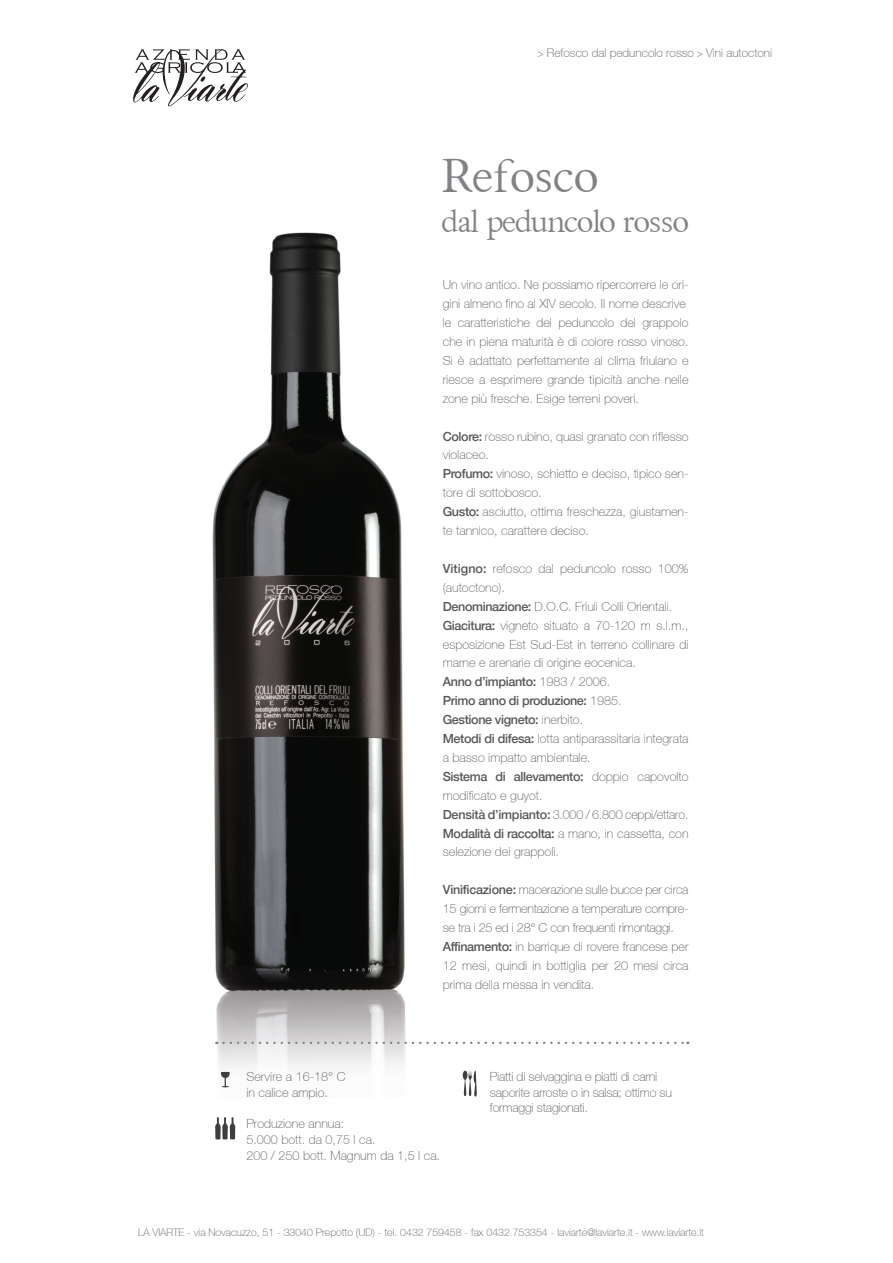
<style>
.page{position:relative;width:893px;height:1263px;background:#fff}
.page>*{position:absolute;margin:0;border:0;box-sizing:border-box;transform-origin:0 0}
.t1{font:47.25px "Thryomanes Normal";color:#808285}
.t2{font:31.5px "Thryomanes Normal";letter-spacing:-.025em;color:#808285}
.t3{font:100 12.6px/18.9px "Helvetica 35";color:#57585a}
.t4{font:500 12.6px "Helvetica 65";letter-spacing:-.03em;color:#57585a}
.t5{font:100 12.6px "Helvetica 35";letter-spacing:-.02em;color:#57585a}
.t6{font:100 12px "Helvetica 35";color:#57585a}
.t7{font:100 10.5px "Helvetica 35";color:#57585a}
.s1{font-size:10.5px}
.s2{font-family:"Helvetica 65";font-weight:500}
.s3{font-family:"Helvetica 35";font-weight:100}
</style>
<div class="page">
<svg style="left:133px;top:49px;width:115px;height:57px"></svg>
<img style="left:212px;top:232px;width:216px;height:856px">
<svg style="left:221px;top:1072px;width:9px;height:15px"></svg>
<svg style="left:215px;top:1117px;width:20px;height:22px"></svg>
<svg style="left:463px;top:1070px;width:14px;height:27px"></svg>
<svg style="left:223px;top:1042px;width:465px;height:2px"></svg>
<p class="t6" style="left:538px;top:46px;width:236px"><span class="s1">&gt;</span> Refosco dal peduncolo rosso <span class="s1">&gt;</span> Vini autoctoni</p>
<p class="t1" style="left:442px;top:143px;width:158px">Refosco</p>
<p class="t2" style="left:442px;top:199px;width:248px">dal peduncolo rosso</p>
<p class="t3" style="left:443px;top:275px;width:247px">Un vino antico. Ne possiamo ripercorrere le ori&shy;gini almeno fino al XIV secolo. Il nome descrive</p>
<p class="t3" style="left:443px;top:313px;width:247px;text-align:justify">le caratteristiche del peduncolo del grappolo che in piena maturità è di colore rosso vinoso.<br>Si è adattato perfettamente al clima friulano e riesce a esprimere grande tipicità anche nelle zone più fresche. Esige terreni poveri.</p>
<p class="t3" style="left:443px;top:427px;width:247px"><span class="s2">Colore:</span> rosso rubino, quasi granato con riflesso violaceo.</p>
<p class="t3" style="left:443px;top:464px;width:247px"><span class="s2">Profumo:</span> vinoso, schietto e deciso, tipico sen&shy;tore di sottobosco.</p>
<p class="t3" style="left:443px;top:502px;width:247px"><span class="s2">Gusto:</span> asciutto, ottima freschezza, giustamen&shy;te tannico, carattere deciso.</p>
<p class="t3" style="left:443px;top:559px;width:247px"><span class="s2">Vitigno:</span> refosco dal peduncolo rosso 100% (autoctono).</p>
<p class="t3" style="left:443px;top:597px;width:231px"><span class="s2">Denominazione:</span> D.O.C. Friuli Colli Orientali.</p>
<p class="t3" style="left:443px;top:616px;width:247px;text-align:justify"><span class="s2">Giacitura:</span> vigneto situato a 70-120 m s.l.m., esposizione Est Sud-Est in terreno collinare di marne e arenarie di origine eocenica.</p>
<p class="t4" style="left:443px;top:674px;width:169px">Anno d’impianto: <span class="s3">1983 / 2006.</span></p>
<p class="t4" style="left:443px;top:693px;width:180px">Primo anno di produzione: <span class="s3">1985.</span></p>
<p class="t4" style="left:443px;top:712px;width:142px">Gestione vigneto: <span class="s3">inerbito.</span></p>
<p class="t3" style="left:443px;top:729px;width:247px"><span class="s2">Metodi di difesa:</span> lotta antiparassitaria integrata a basso impatto ambientale.</p>
<p class="t3" style="left:443px;top:767px;width:247px"><span class="s2">Sistema di allevamento:</span> doppio capovolto modificato e guyot.</p>
<p class="t5" style="left:443px;top:807px;width:247px"><span class="s2">Densità d’impianto:</span> 3.000 / 6.800 ceppi/ettaro.</p>
<p class="t3" style="left:443px;top:823px;width:247px"><span class="s2">Modalità di raccolta:</span> a mano, in cassetta, con selezione dei grappoli.</p>
<p class="t3" style="left:443px;top:880px;width:247px;text-align:justify"><span class="s2">Vinificazione:</span> macerazione sulle bucce per circa 15 giorni e fermentazione a temperature compre&shy;se tra i 25 ed i 28° C con frequenti rimontaggi.</p>
<p class="t3" style="left:443px;top:937px;width:247px;text-align:justify"><span class="s2">Affinamento:</span> in barrique di rovere francese per 12 mesi, quindi in bottiglia per 20 mesi circa prima della messa in vendita.</p>
<p class="t3" style="left:246px;top:1067px;width:101px">Servire a 16-18° C</p>
<p class="t3" style="left:246px;top:1083px;width:83px">in calice ampio.</p>
<p class="t3" style="left:246px;top:1114px;width:99px">Produzione annua:</p>
<p class="t3" style="left:246px;top:1130px;width:131px">5.000 bott. da 0,75 l ca.</p>
<p class="t3" style="left:246px;top:1146px;width:195px">200 / 250 bott. Magnum da 1,5 l ca.</p>
<p class="t3" style="left:490px;top:1068px;width:184px;line-height:15.8px">Piatti di selvaggina e piatti di carni saporite arroste o in salsa; ottimo su formaggi stagionati.</p>
<p class="t7" style="left:138px;top:1227px;width:567px">LA VIARTE - via Novacuzzo, 51 - 33040 Prepotto (UD) - tel. 0432 759458 - fax 0432 753354 - laviarte@laviarte.it - www.laviarte.it</p>
</div>
